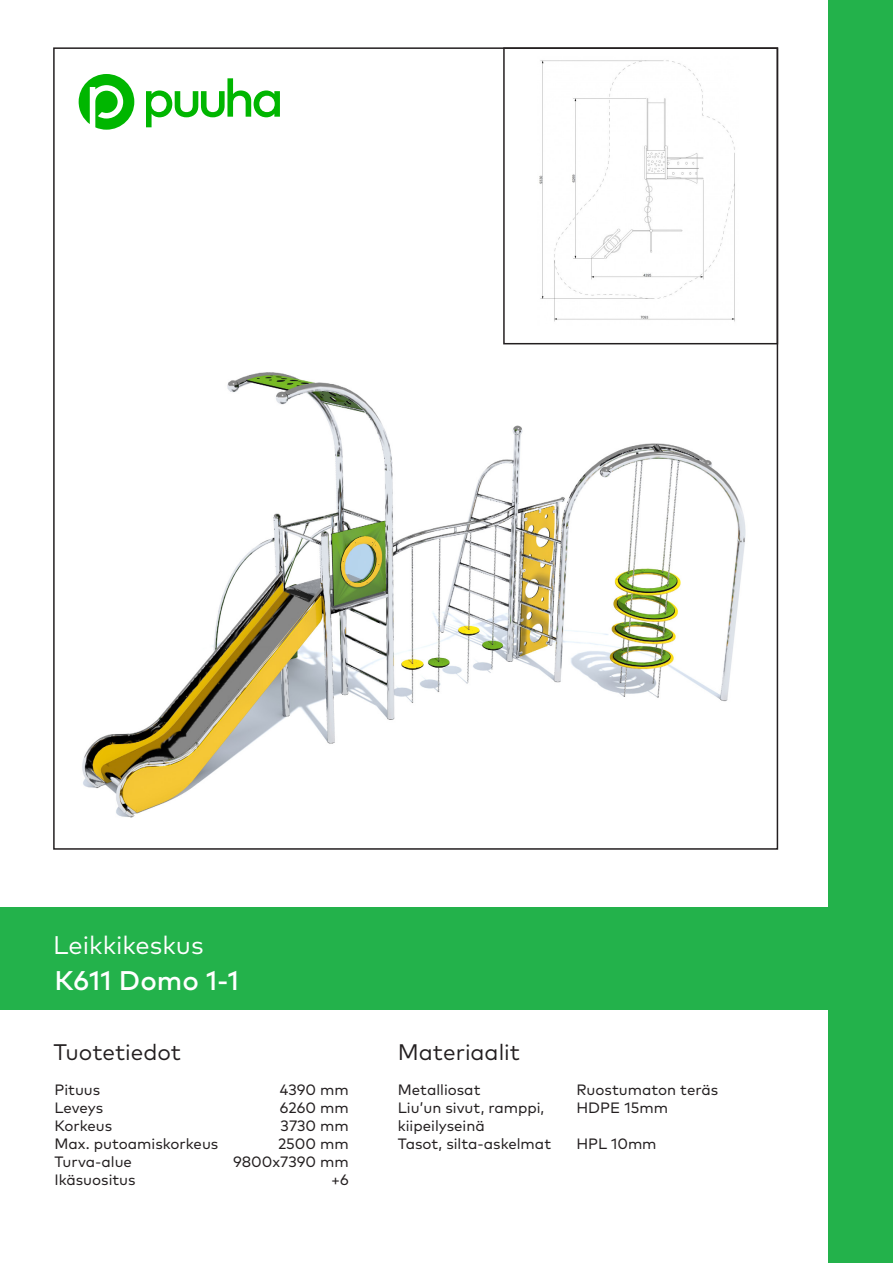
<style>
.page{position:relative;width:893px;height:1263px;background:#fff}
.page>*{position:absolute;margin:0;border:0;box-sizing:border-box;transform-origin:0 0}
.TUOTENUMERO{font:500 27px "Mark Pro";color:#fff}
.TUOTERYHMÄ{font:25.5px "Mark Pro";color:#fff}
.TUOTE_MATERIAALI{font:22.5px "Mark Pro";color:#231f20}
.Tiedot{font:15px "Mark Pro";color:#231f20}
.Numerot{font:15px "Mark Pro";color:#231f20}
</style>
<div class="page">
<img style="left:539px;top:60px;width:196px;height:262px">
<div style="left:828px;top:0;width:65px;height:1263px;background:#23b24b"></div>
<div style="left:0;top:907px;width:884px;height:102px;background:#23b24b"></div>
<div style="left:503px;top:47px;width:275px;height:297px;border:2px solid #231f20"></div>
<svg style="left:79px;top:74px;width:55px;height:56px"></svg>
<svg style="left:146px;top:78px;width:134px;height:49px"></svg>
<img style="left:82px;top:372px;width:664px;height:446px">
<p class="TUOTERYHMÄ" style="left:53px;top:926px;width:152px">Leikkikeskus</p>
<p class="TUOTENUMERO" style="left:54px;top:960px;width:186px">K611 Domo 1-1</p>
<p class="TUOTE_MATERIAALI" style="left:53px;top:1035px;width:129px">Tuotetiedot</p>
<p class="TUOTE_MATERIAALI" style="left:398px;top:1035px;width:124px">Materiaalit</p>
<p class="Tiedot" style="left:54px;top:1078px;width:47px">Pituus</p>
<p class="Tiedot" style="left:54px;top:1096px;width:50px">Leveys</p>
<p class="Tiedot" style="left:54px;top:1114px;width:59px">Korkeus</p>
<p class="Tiedot" style="left:54px;top:1132px;width:165px">Max. putoamiskorkeus</p>
<p class="Tiedot" style="left:54px;top:1150px;width:79px">Turva-alue</p>
<p class="Tiedot" style="left:54px;top:1168px;width:83px">Ikäsuositus</p>
<p class="Tiedot" style="left:398px;top:1078px;width:84px">Metalliosat</p>
<p class="Tiedot" style="left:398px;top:1096px;width:148px">Liu’un sivut, ramppi,</p>
<p class="Tiedot" style="left:398px;top:1114px;width:88px">kiipeilyseinä</p>
<p class="Tiedot" style="left:398px;top:1132px;width:155px">Tasot, silta-askelmat</p>
<p class="Numerot" style="left:280px;top:1078px;width:71px">4390 mm</p>
<p class="Numerot" style="left:280px;top:1096px;width:70px">6260 mm</p>
<p class="Numerot" style="left:281px;top:1114px;width:70px">3730 mm</p>
<p class="Numerot" style="left:278px;top:1132px;width:72px">2500 mm</p>
<p class="Numerot" style="left:233px;top:1150px;width:117px">9800x7390 mm</p>
<p class="Tiedot" style="left:331px;top:1168px;width:19px">+6</p>
<p class="Tiedot" style="left:576px;top:1078px;width:143px">Ruostumaton teräs</p>
<p class="Tiedot" style="left:576px;top:1096px;width:93px">HDPE 15mm</p>
<p class="Tiedot" style="left:576px;top:1132px;width:82px">HPL 10mm</p>
</div>
